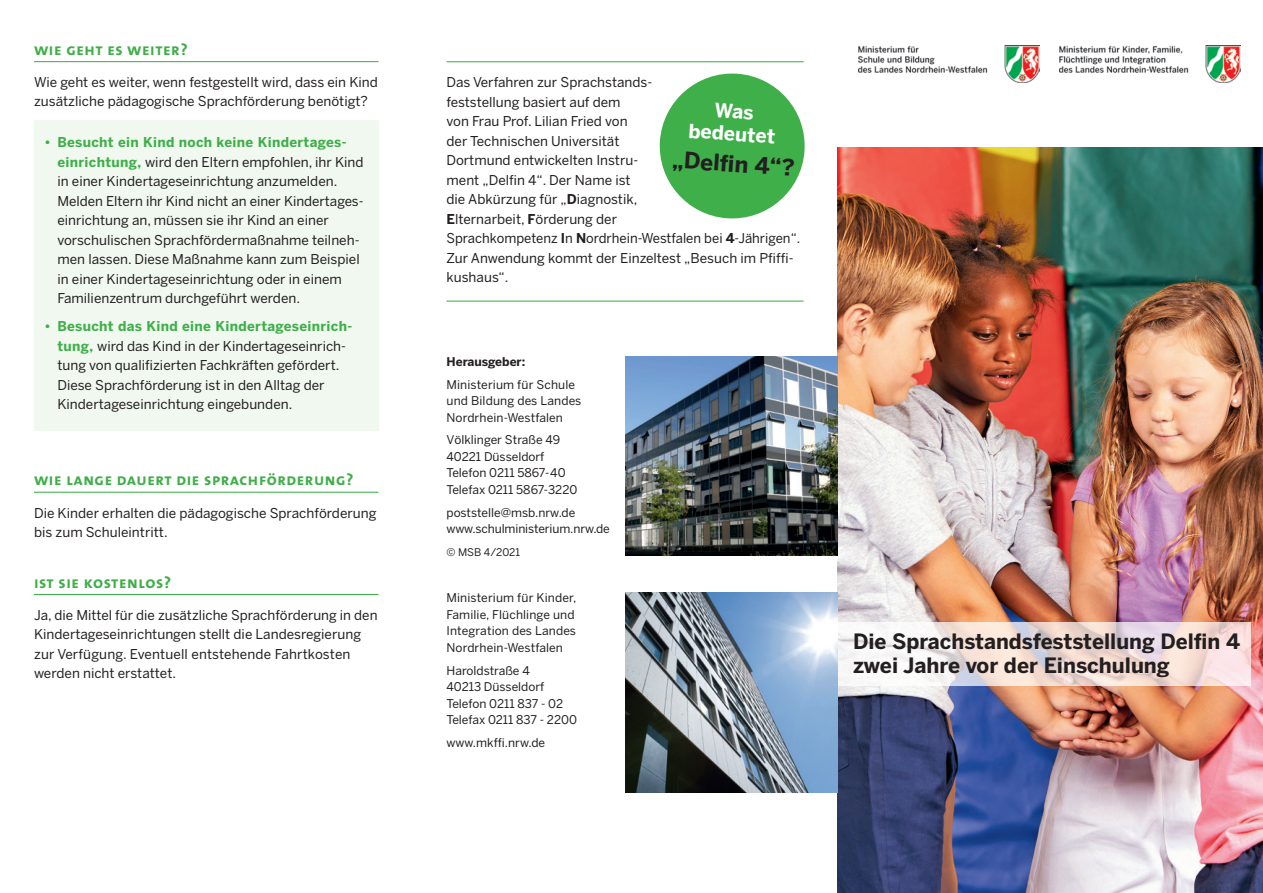
<style>
.page{position:relative;width:1263px;height:893px;background:#fff}
.page>*{position:absolute;margin:0;border:0;box-sizing:border-box;transform-origin:0 0}
.Flies{font:700 22.5px "Benton Sans";color:#231f20}
.t1{font:700 21px/24.8px "Benton Sans";color:#231f20}
.Flies-2{font:700 19.5px/22.5px "Benton Sans";color:#fff;text-align:center}
.Head{font:700 16.5px "The Sans Os F";letter-spacing:.035em;color:#40ae49}
.Flies-3{font:13.5px/19.5px "Benton Sans";color:#231f20}
.Subhead{font:13.5px/19.5px "Benton Sans";color:#231f20}
.t2{font:12px/16.5px "Benton Sans";color:#231f20}
.t3{font:700 12px "Benton Sans";color:#231f20}
.t4{font:10.5px "Benton Sans";color:#231f20}
.s1{font-weight:700;color:#3eaf49}
.s2{font-weight:700}
</style>
<div class="page">
<div style="left:34px;top:120px;width:344px;height:311px;background:#f1f8f0"></div>
<img style="left:838px;top:148px;width:425px;height:745px">
<hr style="left:34px;top:61px;width:344px;height:1px;background:#3eaf49">
<hr style="left:34px;top:492px;width:344px;height:1px;background:#3eaf49">
<hr style="left:34px;top:594px;width:344px;height:1px;background:#3eaf49">
<img style="left:625px;top:356px;width:213px;height:200px">
<img style="left:625px;top:593px;width:213px;height:199px">
<svg style="left:838px;top:622px;width:413px;height:63px"></svg>
<svg style="left:659px;top:73px;width:146px;height:146px"></svg>
<hr style="left:446px;top:61px;width:358px;height:1px;background:#3eaf49">
<hr style="left:446px;top:301px;width:358px;height:1px;background:#3eaf49">
<img style="left:1060px;top:46px;width:180px;height:37px">
<img style="left:859px;top:46px;width:180px;height:37px">
<p class="Head" style="left:34px;top:39px;width:155px">wie geht es weiter?</p>
<p class="Flies-3" style="left:34px;top:72px;width:345px">Wie geht es weiter, wenn festgestellt wird, dass ein Kind zusätzliche pädagogische Sprachförderung benötigt?</p>
<p class="Subhead" style="left:57px;top:132px;width:308px;text-indent:-13px"><span class="s1">• Besucht ein Kind noch keine Kindertages&shy;einrichtung,</span> wird den Eltern empfohlen, ihr Kind in einer Kindertageseinrichtung anzumelden.<br>Melden Eltern ihr Kind nicht an einer Kindertages&shy;einrichtung an, müssen sie ihr Kind an einer vorschulischen Sprachfördermaßnahme teilneh&shy;men lassen. Diese Maßnahme kann zum Beispiel in einer Kindertageseinrichtung oder in einem Familienzentrum durchgeführt werden.</p>
<p class="Subhead" style="left:57px;top:316px;width:296px;text-indent:-13px"><span class="s1">• Besucht das Kind eine Kindertageseinrich&shy;tung,</span> wird das Kind in der Kindertageseinrich&shy;tung von qualifizierten Fachkräften gefördert.<br>Diese Sprachförderung ist in den Alltag der Kindertageseinrichtung eingebunden.</p>
<p class="Head" style="left:34px;top:469px;width:321px">Wie lange DAUert die sprachförderung?</p>
<p class="Flies-3" style="left:34px;top:503px;width:344px">Die Kinder erhalten die pädagogische Sprachförderung bis zum Schuleintritt.</p>
<p class="Head" style="left:34px;top:571px;width:139px">Ist sie kostenlos?</p>
<p class="Flies-3" style="left:34px;top:605px;width:345px">Ja, die Mittel für die zusätzliche Sprachförderung in den Kindertageseinrichtungen stellt die Landesregierung zur Verfügung. Eventuell entstehende Fahrtkosten werden nicht erstattet.</p>
<p class="Flies-3" style="left:446px;top:72px;width:355px">Das Verfahren zur Sprachstands-<br>feststellung basiert auf dem<br>von Frau Prof. Lilian Fried von<br>der Technischen Universität<br>Dortmund entwickelten Instru-<br>ment „Delfin 4“. Der Name ist<br>die Abkürzung für „<span class="s2">D</span>iagnostik,<br><span class="s2">E</span>lternarbeit, <span class="s2">F</span>örderung der<br>Sprachkompetenz <span class="s2">I</span>n <span class="s2">N</span>ordrhein-Westfalen bei <span class="s2">4</span>-Jährigen“.<br>Zur Anwendung kommt der Einzeltest „Besuch im Pfiffi&shy;kushaus“.</p>
<p class="Flies-2" style="left:691px;top:97px;width:88px;rotate:4deg">Was bedeutet</p>
<p class="Flies" style="left:673px;top:146px;width:124px;rotate:4deg">„Delfi n 4“?</p>
<p class="t3" style="left:446px;top:354px;width:80px">Herausgeber:</p>
<p class="t2" style="left:446px;top:376px;width:136px">Ministerium für Schule und Bildung des Landes<br>Nordrhein-Westfalen</p>
<p class="t2" style="left:446px;top:432px;width:132px">Völklinger Straße 49<br>40221 Düsseldorf<br>Telefon 0211 5867-40<br>Telefax 0211 5867-3220</p>
<p class="t2" style="left:446px;top:504px;width:165px">poststelle@msb.nrw.de www.schulministerium.nrw.de</p>
<p class="t4" style="left:446px;top:546px;width:75px">© MSB 4/2021</p>
<p class="t2" style="left:446px;top:589px;width:131px">Ministerium für Kinder,<br>Familie, Flüchlinge und<br>Integration des Landes<br>Nordrhein-Westfalen</p>
<p class="t2" style="left:446px;top:662px;width:132px">Haroldstraße 4<br>40213 Düsseldorf<br>Telefon 0211 837 - 02<br>Telefax 0211 837 - 2200</p>
<p class="t2" style="left:446px;top:734px;width:100px">www.mkffi.nrw.de</p>
<p class="t1" style="left:853px;top:628px;width:388px">Die Sprachstandsfeststellung Delfin 4 zwei Jahre vor der Einschulung</p>
</div>
